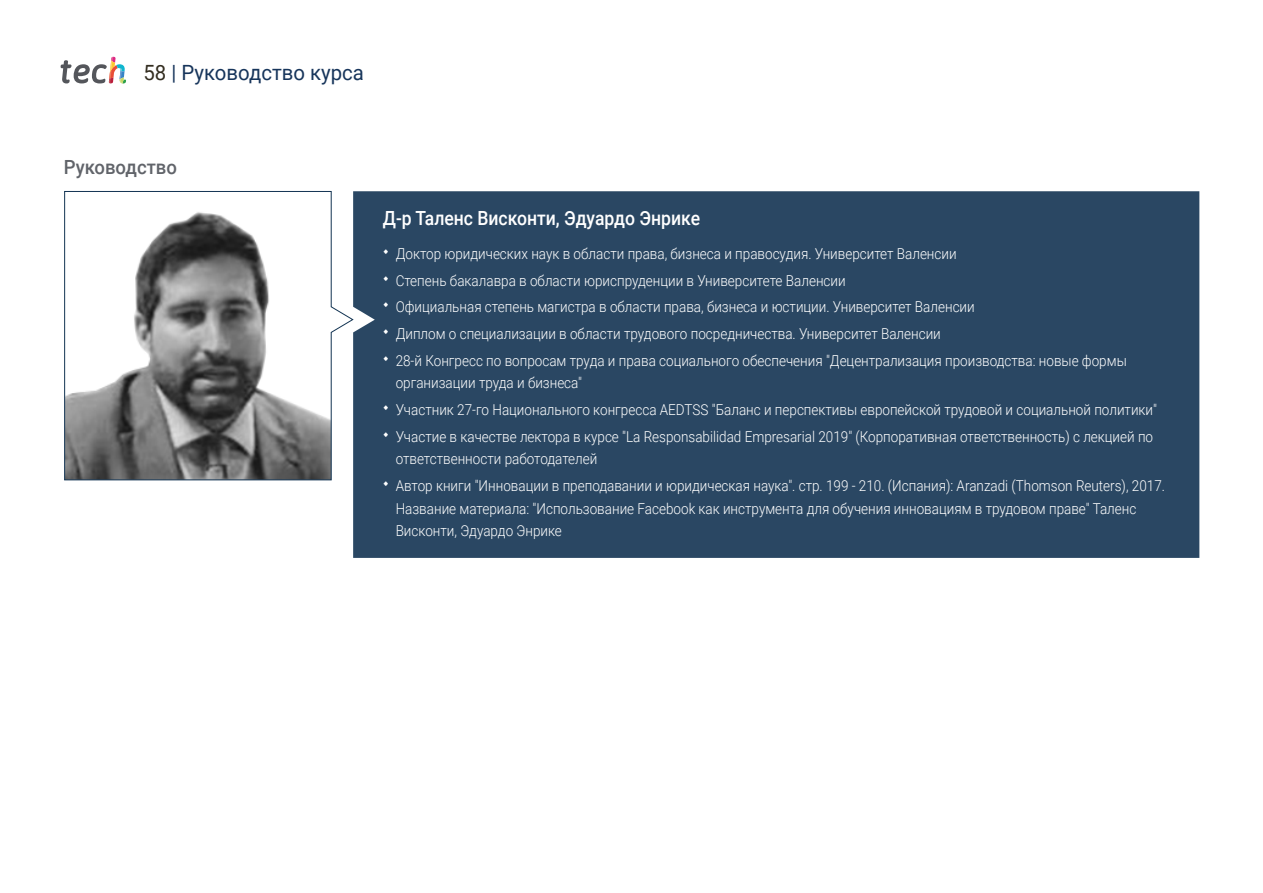
<style>
.page{position:relative;width:1263px;height:893px;background:#fff}
.page>*{position:absolute;margin:0;border:0;box-sizing:border-box;transform-origin:0 0}
.t1{font:21px "Roboto";color:#17355b}
.t2{font:500 19.5px "Roboto";color:#fff;scale:.9 1}
.t3{font:500 19.5px "Roboto";color:#61646a;scale:.95 1}
.t4{font:300 15px/26.7px "Roboto";color:#fff;scale:.9 1}
.s1{color:#332d20}
</style>
<div class="page">
<svg style="left:61px;top:57px;width:65px;height:27px"></svg>
<div style="left:353px;top:191px;width:846px;height:367px;background:#2a4763"></div>
<svg style="left:64px;top:191px;width:290px;height:290px"></svg>
<svg style="left:384px;top:249px;width:4px;height:5px"></svg>
<svg style="left:384px;top:276px;width:4px;height:5px"></svg>
<svg style="left:384px;top:302px;width:4px;height:5px"></svg>
<svg style="left:384px;top:329px;width:4px;height:5px"></svg>
<svg style="left:384px;top:356px;width:4px;height:5px"></svg>
<svg style="left:384px;top:405px;width:4px;height:5px"></svg>
<svg style="left:384px;top:432px;width:4px;height:5px"></svg>
<svg style="left:384px;top:481px;width:4px;height:5px"></svg>
<h1 class="t1" style="left:144px;top:57px;width:222px"><span class="s1">58</span> | Руководство курса</h1>
<h2 class="t3" style="left:64px;top:153px;width:121px">Руководство</h2>
<h2 class="t2" style="left:383px;top:204px;width:354px">Д-р Таленс Висконти, Эдуардо Энрике</h2>
<p class="t4" style="left:396px;top:239px;width:814px">Доктор юридических наук в области права, бизнеса и правосудия. Университет Валенсии<br>Степень бакалавра в области юриспруденции в Университете Валенсии<br>Официальная степень магистра в области права, бизнеса и юстиции. Университет Валенсии<br>Диплом о специализации в области трудового посредничества. Университет Валенсии<br>28-й Конгресс по вопросам труда и права социального обеспечения "Децентрализация производства: новые формы</p>
<p class="t4" style="left:396px;top:369px;width:847px">организации труда и бизнеса"<br>Участник 27-го Национального конгресса AEDTSS "Баланс и перспективы европейской трудовой и социальной политики"<br>Участие в качестве лектора в курсе "La Responsabilidad Empresarial 2019" (Корпоративная ответственность) с лекцией по</p>
<p class="t4" style="left:396px;top:445px;width:856px">ответственности работодателей<br>Автор книги "Инновации в преподавании и юридическая наука". стр. 199 - 210. (Испания): Aranzadi (Thomson Reuters), 2017.</p>
<p class="t4" style="left:396px;top:496px;width:824px;line-height:22.5px">Название материала: "Использование Facebook как инструмента для обучения инновациям в трудовом праве" Таленс<br>Висконти, Эдуардо Энрике</p>
</div>
